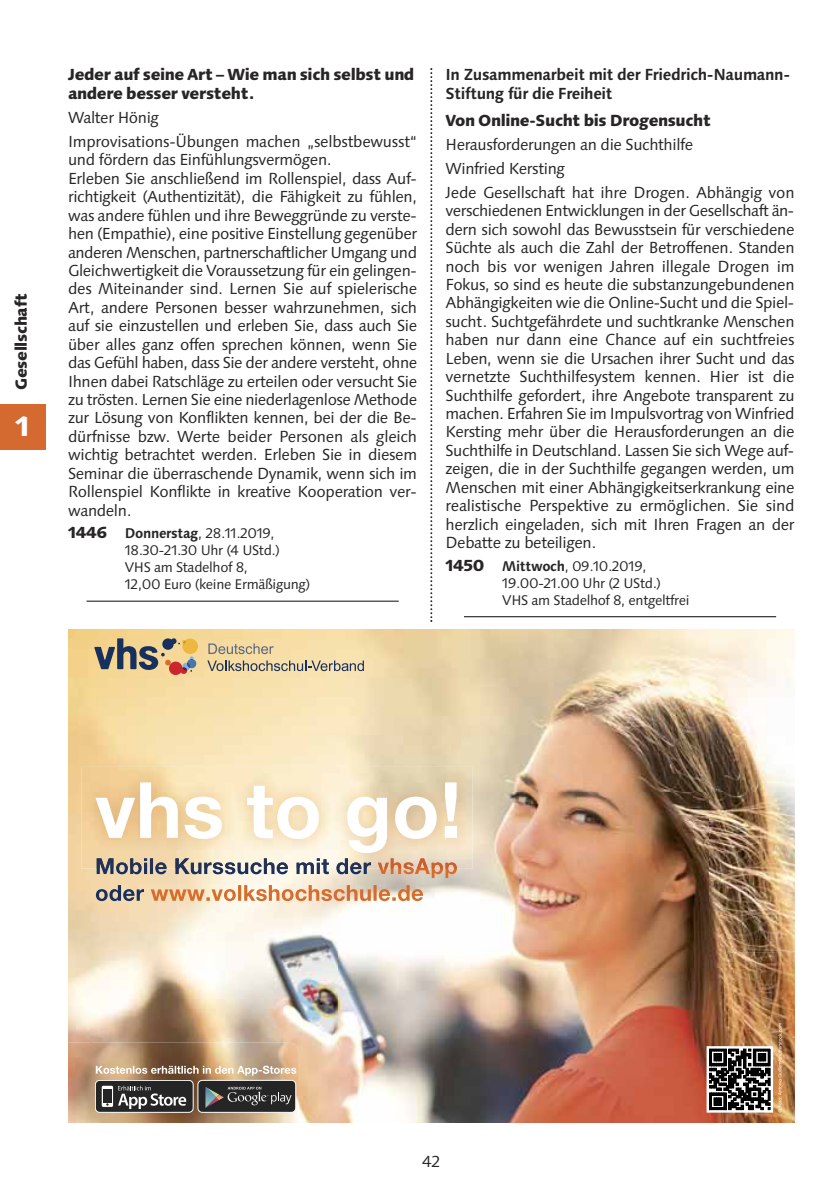
<style>
.page{position:relative;width:840px;height:1191px;background:#fff}
.page>*{position:absolute;margin:0;border:0;box-sizing:border-box;transform-origin:0 0}
.t1{font:800 28px "Syntax Next LT Pro";color:#fff}
.t2{font:16px/18.4px "Syntax Next LTW1 G";letter-spacing:-.025em;color:#272526;text-align:justify}
.t3{font:800 16px/18.4px "Syntax Next LT Pro";letter-spacing:-.025em;color:#272526}
.t4{font:700 16px/18.4px "Syntax Next LTW1 G";letter-spacing:-.025em;color:#272526}
.t5{font:14px/17px "Syntax Next LTW1 G";letter-spacing:-.025em;color:#272526}
.s1{font-family:"Syntax Next LT Pro";font-weight:800;font-size:16px}
.s2{font-weight:700}
</style>
<div class="page">
<hr style="left:86px;top:600px;width:312px;height:2px;background:#272526">
<hr style="left:463px;top:616px;width:312px;height:1px;background:#272526">
<svg style="left:430px;top:68px;width:2px;height:554px"></svg>
<div style="left:0;top:404px;width:45px;height:46px;background:#d56a31"></div>
<img style="left:68px;top:629px;width:726px;height:163px">
<img style="left:462px;top:792px;width:332px;height:176px">
<img style="left:91px;top:868px;width:247px;height:188px">
<img style="left:338px;top:868px;width:124px;height:255px">
<img style="left:461px;top:968px;width:262px;height:155px">
<img style="left:299px;top:1056px;width:39px;height:67px">
<img style="left:68px;top:1042px;width:231px;height:81px">
<img style="left:723px;top:952px;width:71px;height:171px">
<svg style="left:208px;top:643px;width:65px;height:11px"></svg>
<svg style="left:207px;top:660px;width:157px;height:11px;background:#b3aa92"></svg>
<svg style="left:94px;top:638px;width:104px;height:37px;background:#b19c7c"></svg>
<div style="left:198px;top:1080px;width:97px;height:32px;background:#262526;border-radius:4px"></div>
<div style="left:197px;top:1080px;width:99px;height:32px;border:1px solid #fff;border-radius:4px"></div>
<svg style="left:205px;top:1086px;width:86px;height:22px"></svg>
<div style="left:95px;top:1080px;width:98px;height:32px;background:#262526;border-radius:4px"></div>
<div style="left:95px;top:1080px;width:98px;height:32px;border:1px solid #fff;border-radius:4px"></div>
<svg style="left:118px;top:1085px;width:68px;height:24px"></svg>
<svg style="left:102px;top:1085px;width:11px;height:22px"></svg>
<div style="left:103px;top:1089px;width:9px;height:13px;background:#262526"></div>
<svg style="left:96px;top:1065px;width:200px;height:10px;background:#c9b197"></svg>
<svg style="left:705px;top:1023px;width:76px;height:90px;background:#806c5c"></svg>
<svg style="left:151px;top:885px;width:272px;height:16px;background:#e6b690"></svg>
<svg style="left:96px;top:885px;width:48px;height:16px"></svg>
<img style="left:81px;top:767px;width:391px;height:101px">
<svg style="left:95px;top:782px;width:361px;height:96px"></svg>
<p class="t3" style="left:14px;top:390px;width:98px;rotate:-90deg">Gesellschaft</p>
<p class="t1" style="left:14px;top:414px;width:20px">1</p>
<p class="t3" style="left:68px;top:67px;width:347px">Jeder auf seine Art – Wie man sich selbst und andere besser versteht.</p>
<p class="t2" style="left:68px;top:110px;width:92px">Walter Hönig</p>
<p class="t2" style="left:68px;top:134px;width:350px">Improvisations-Übungen machen „selbstbewusst“ und fördern das Einfühlungsvermögen.</p>
<p class="t2" style="left:68px;top:171px;width:350px">Erleben Sie anschließend im Rollenspiel, dass Auf&shy;richtigkeit (Authentizität), die Fähigkeit zu fühlen, was andere fühlen und ihre Beweggründe zu verste&shy;hen (Empathie), eine positive Einstellung gegenüber anderen Menschen, partnerschaftlicher Umgang und Gleichwertigkeit die Voraussetzung für ein gelingen&shy;des Miteinander sind. Lernen Sie auf spielerische Art, andere Personen besser wahrzunehmen, sich auf sie einzustellen und erleben Sie, dass auch Sie über alles ganz offen sprechen können, wenn Sie das Gefühl haben, dass Sie der andere versteht, ohne Ihnen dabei Ratschläge zu erteilen oder versucht Sie zu trösten. Lernen Sie eine niederlagenlose Methode zur Lösung von Konflikten kennen, bei der die Be&shy;dürfnisse bzw. Werte beider Personen als gleich wichtig betrachtet werden. Erleben Sie in diesem Seminar die überraschende Dynamik, wenn sich im Rollenspiel Konflikte in kreative Kooperation ver&shy;wandeln.</p>
<p class="t5" style="left:125px;top:526px;width:187px;text-indent:-57px"><span class="s1">1446</span> <span class="s2">Donnerstag</span>, 28.11.2019,<br>18.30-21.30 Uhr (4 UStd.)<br>VHS am Stadelhof 8,<br>12,00 Euro (keine Ermäßigung)</p>
<p class="t4" style="left:445px;top:67px;width:346px">In Zusammenarbeit mit der Friedrich-Naumann-<br>Stiftung für die Freiheit</p>
<p class="t3" style="left:445px;top:112px;width:267px">Von Online-Sucht bis Drogensucht</p>
<p class="t2" style="left:445px;top:137px;width:249px">Herausforderungen an die Suchthilfe</p>
<p class="t2" style="left:445px;top:161px;width:121px">Winfried Kersting</p>
<p class="t2" style="left:445px;top:185px;width:350px">Jede Gesellschaft hat ihre Drogen. Abhängig von verschiedenen Entwicklungen in der Gesellschaft än&shy;dern sich sowohl das Bewusstsein für verschiedene Süchte als auch die Zahl der Betroffenen. Standen noch bis vor wenigen Jahren illegale Drogen im Fokus, so sind es heute die substanzungebundenen Abhängigkeiten wie die Online-Sucht und die Spiel&shy;sucht. Suchtgefährdete und suchtkranke Menschen haben nur dann eine Chance auf ein suchtfreies Leben, wenn sie die Ursachen ihrer Sucht und das vernetzte Suchthilfesystem kennen. Hier ist die Suchthilfe gefordert, ihre Angebote transparent zu machen. Erfahren Sie im Impulsvortrag von Winfried Kersting mehr über die Herausforderungen an die Suchthilfe in Deutschland. Lassen Sie sich Wege auf&shy;zeigen, die in der Suchthilfe gegangen werden, um Menschen mit einer Abhängigkeitserkrankung eine realistische Perspektive zu ermöglichen. Sie sind herzlich eingeladen, sich mit Ihren Fragen an der Debatte zu beteiligen.</p>
<p class="t5" style="left:502px;top:559px;width:188px;text-indent:-57px"><span class="s1">1450</span> <span class="s2">Mittwoch</span>, 09.10.2019,<br>19.00-21.00 Uhr (2 UStd.)<br>VHS am Stadelhof 8, entgeltfrei</p>
<p class="t2" style="left:422px;top:1153px;width:20px">42</p>
</div>
